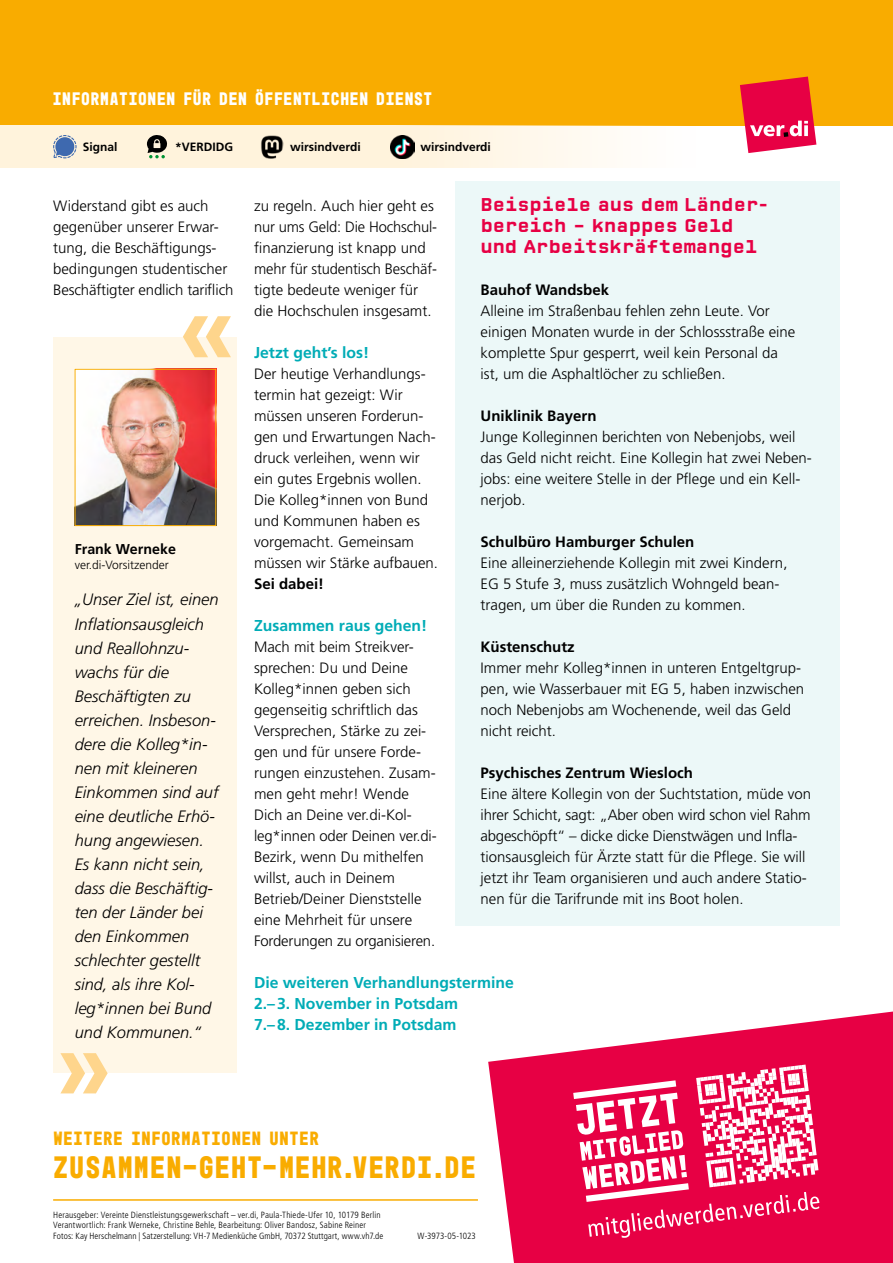
<style>
.page{position:relative;width:893px;height:1263px;background:#fff}
.page>*{position:absolute;margin:0;border:0;box-sizing:border-box;transform-origin:0 0}
.t1{font:700 31.5px "Mono 45 Headline";letter-spacing:.075em;color:#f9ac00}
.t2{font:700 19.5px "Mono 45 Headline";letter-spacing:.075em;color:#f9ac00}
.Text_Kopfzeile_2{font:700 18.9px/21px "CP Prop v 07";color:#e70044}
.t3{font:700 18.45px "Mono 45 Headline";letter-spacing:.075em;color:#fff}
.t4{font:italic 300 16.5px/24px "Frutiger LT Pro";color:#000}
.Zwischenueberschrift{font:700 15.75px/21px "Frutiger LT Pro";color:#00acb6}
.Fliesstext_10Pt{font:300 15px/21px "Frutiger LT Pro";color:#000}
.Fliesstext_10Pt-2{font:700 15px "Frutiger LT Pro";color:#000}
.t5{font:700 14.25px "Frutiger LT Pro";color:#000}
.Fliesstext_10Pt-3{font:700 12px "Frutiger LT Pro";color:#000}
.t6{font:300 12px "Frutiger LT Pro";color:#000}
.copy{font:300 condensed 9px/10.5px "Frutiger LT Pro";letter-spacing:.015em;color:#000}
.s1{font-weight:700}
</style>
<div class="page">
<div style="left:0;top:0;width:893px;height:125px;background:#f9ac00"></div>
<svg style="left:740px;top:77px;width:76px;height:76px"></svg>
<hr style="left:53px;top:1199px;width:425px;height:2px;background:#f9ac00">
<div style="left:0;top:125px;width:695px;height:43px;background:linear-gradient(to right,#fff0d3,#fffaf3)"></div>
<svg style="left:53px;top:135px;width:24px;height:23px"></svg>
<svg style="left:147px;top:135px;width:20px;height:23px"></svg>
<svg style="left:488px;top:1011px;width:405px;height:252px;fill:#e70044"></svg>
<svg style="left:573px;top:1064px;width:246px;height:174px"></svg>
<div style="left:53px;top:337px;width:184px;height:735px;background:#fff7e7"></div>
<svg style="left:60px;top:1053px;width:48px;height:40px"></svg>
<svg style="left:183px;top:316px;width:48px;height:41px"></svg>
<img style="left:77px;top:371px;width:137px;height:153px">
<div style="left:75px;top:369px;width:141px;height:157px;border:1px solid #f9ac00"></div>
<img style="left:260px;top:135px;width:24px;height:23px">
<img style="left:391px;top:135px;width:23px;height:23px">
<div style="left:455px;top:181px;width:385px;height:745px;background:#ecf8f8"></div>
<p class="t3" style="left:53px;top:88px;width:380px">INFORMATIONEN FÜR DEN ÖFFENTLICHEN DIENST</p>
<p class="Fliesstext_10Pt-3" style="left:83px;top:140px;width:36px">Signal</p>
<p class="Fliesstext_10Pt-3" style="left:175px;top:140px;width:60px">*VERDIDG</p>
<p class="Fliesstext_10Pt-3" style="left:290px;top:140px;width:72px">wirsindverdi</p>
<p class="Fliesstext_10Pt-3" style="left:420px;top:140px;width:72px">wirsindverdi</p>
<p class="Fliesstext_10Pt" style="left:53px;top:196px;width:182px">Widerstand gibt es auch gegenüber unserer Erwar&shy;tung, die Beschäftigungs&shy;bedingungen studentischer<br>Beschäftigter endlich tariflich</p>
<p class="t5" style="left:75px;top:540px;width:103px">Frank Werneke</p>
<p class="t6" style="left:75px;top:558px;width:96px">ver.di-Vorsitzender</p>
<p class="t4" style="left:75px;top:588px;width:145px">„Unser Ziel ist, einen<br>Inflationsausgleich und Reallohnzu&shy;wachs für die<br>Beschäftigten zu erreichen. Insbeson&shy;dere die Kolleg*in&shy;nen mit kleineren<br>Einkommen sind auf eine deutliche Erhö&shy;hung angewiesen.<br>Es kann nicht sein, dass die Beschäftig&shy;ten der Länder bei den Einkommen schlechter gestellt sind, als ihre Kol&shy;leg*innen bei Bund und Kommunen.“</p>
<p class="Fliesstext_10Pt" style="left:254px;top:196px;width:185px">zu regeln. Auch hier geht es nur ums Geld: Die Hochschul&shy;finanzierung ist knapp und mehr für studentisch Beschäf&shy;tigte bedeute weniger für die Hochschulen insgesamt.</p>
<p class="Zwischenueberschrift" style="left:254px;top:342px;width:117px">Jetzt geht’s los!</p>
<p class="Fliesstext_10Pt" style="left:254px;top:364px;width:185px">Der heutige Verhandlungs&shy;termin hat gezeigt: Wir müssen unseren Forderun&shy;gen und Erwartungen Nach&shy;druck verleihen, wenn wir ein gutes Ergebnis wollen.<br>Die Kolleg*innen von Bund und Kommunen haben es vorgemacht. Gemeinsam müssen wir Stärke aufbauen.<br><span class="s1">Sei dabei!</span></p>
<p class="Zwischenueberschrift" style="left:254px;top:615px;width:175px">Zusammen raus gehen!</p>
<p class="Fliesstext_10Pt" style="left:254px;top:637px;width:184px">Mach mit beim Streikver&shy;sprechen: Du und Deine<br>Kolleg*innen geben sich gegenseitig schriftlich das<br>Versprechen, Stärke zu zei&shy;gen und für unsere Forde&shy;rungen einzustehen. Zusam&shy;men geht mehr! Wende<br>Dich an Deine ver.di-Kol&shy;leg*innen oder Deinen ver.di-<br>Bezirk, wenn Du mithelfen willst, auch in Deinem<br>Betrieb/Deiner Dienststelle eine Mehrheit für unsere<br>Forderungen zu organisieren.</p>
<p class="Text_Kopfzeile_2" style="left:480px;top:194px;width:289px">Beispiele aus dem Länder&shy;bereich – knappes Geld und Arbeitskräftemangel</p>
<p class="Fliesstext_10Pt-2" style="left:480px;top:281px;width:130px">Bauhof Wandsbek</p>
<p class="Fliesstext_10Pt" style="left:480px;top:301px;width:316px">Alleine im Straßenbau fehlen zehn Leute. Vor einigen Monaten wurde in der Schlossstraße eine komplette Spur gesperrt, weil kein Personal da ist, um die Asphaltlöcher zu schließen.</p>
<p class="Fliesstext_10Pt-2" style="left:480px;top:407px;width:118px">Uniklinik Bayern</p>
<p class="Fliesstext_10Pt" style="left:480px;top:427px;width:333px">Junge Kolleginnen berichten von Nebenjobs, weil das Geld nicht reicht. Eine Kollegin hat zwei Neben&shy;jobs: eine weitere Stelle in der Pflege und ein Kell&shy;nerjob.</p>
<p class="Fliesstext_10Pt-2" style="left:480px;top:533px;width:215px">Schulbüro Hamburger Schulen</p>
<p class="Fliesstext_10Pt" style="left:480px;top:553px;width:308px">Eine alleinerziehende Kollegin mit zwei Kindern,<br>EG 5 Stufe 3, muss zusätzlich Wohngeld bean&shy;tragen, um über die Runden zu kommen.</p>
<p class="Fliesstext_10Pt-2" style="left:480px;top:638px;width:96px">Küstenschutz</p>
<p class="Fliesstext_10Pt" style="left:480px;top:658px;width:325px">Immer mehr Kolleg*innen in unteren Entgeltgrup&shy;pen, wie Wasserbauer mit EG 5, haben inzwischen noch Nebenjobs am Wochenende, weil das Geld nicht reicht.</p>
<p class="Fliesstext_10Pt-2" style="left:480px;top:764px;width:214px">Psychisches Zentrum Wiesloch</p>
<p class="Fliesstext_10Pt" style="left:480px;top:784px;width:332px">Eine ältere Kollegin von der Suchtstation, müde von ihrer Schicht, sagt: „Aber oben wird schon viel Rahm abgeschöpft“ – dicke dicke Dienstwägen und Infla&shy;tionsausgleich für Ärzte statt für die Pflege. Sie will jetzt ihr Team organisieren und auch andere Statio&shy;nen für die Tarifrunde mit ins Boot holen.</p>
<p class="Zwischenueberschrift" style="left:254px;top:972px;width:261px">Die weiteren Verhandlungstermine<br>2.–3. November in Potsdam<br>7.–8. Dezember in Potsdam</p>
<h2 class="t2" style="left:54px;top:1126px;width:266px">WEITERE INFORMATIONEN UNTER</h2>
<h1 class="t1" style="left:54px;top:1148px;width:423px">ZUSAMMEN-GEHT-MEHR.VERDI.DE</h1>
<p class="copy" style="left:53px;top:1209px;width:332px">Herausgeber: Vereinte Dienstleistungsgewerkschaft – ver.di, Paula-Thiede-Ufer 10, 10179 Berlin<br>Verantwortlich: Frank Werneke, Christine Behle, Bearbeitung: Oliver Bandosz, Sabine Reiner<br>Fotos: Kay Herschelmann | Satzerstellung: VH-7 Medienküche GmbH, 70372 Stuttgart, www.vh7.de</p>
<p class="copy" style="left:418px;top:1230px;width:60px">W-3973-05-1023</p>
</div>
